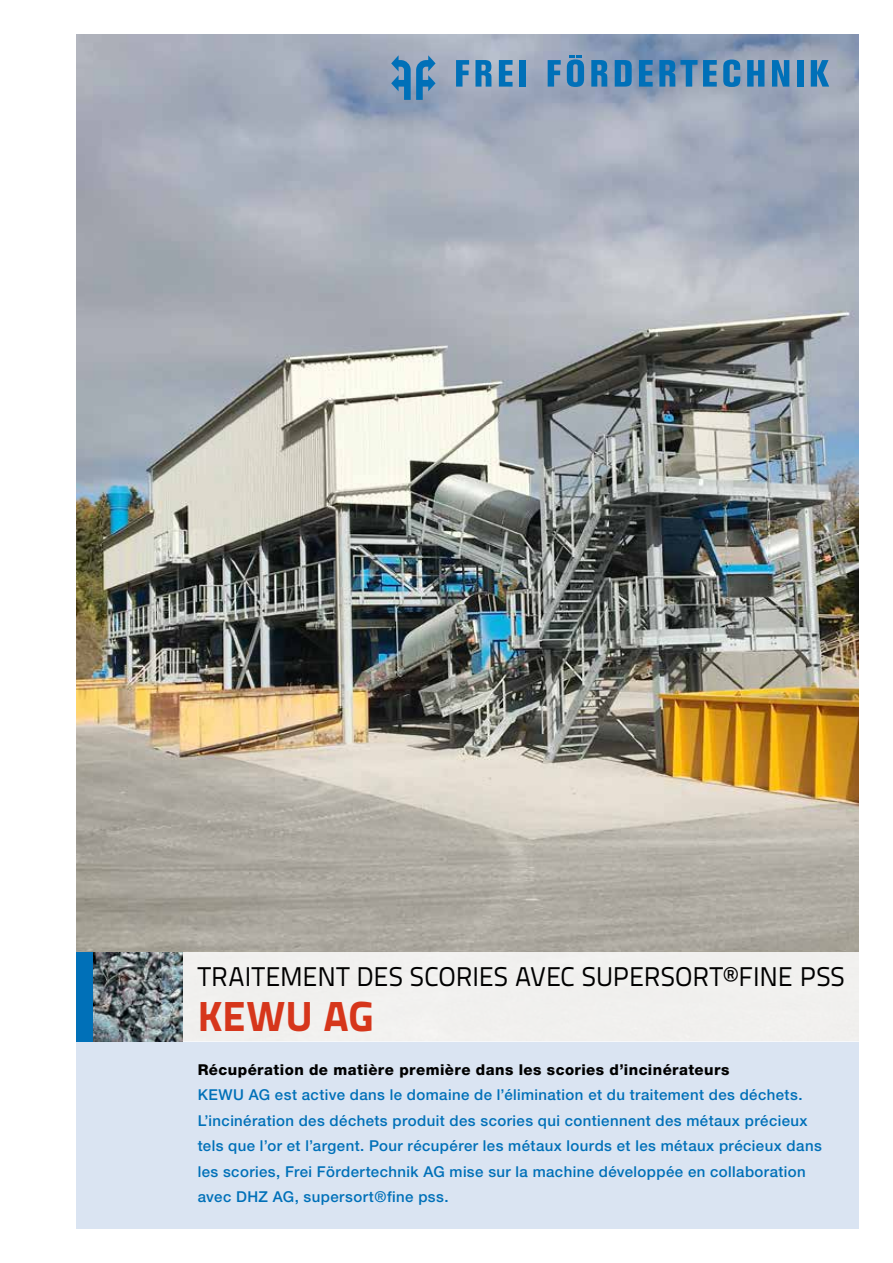
<style>
.page{position:relative;width:893px;height:1263px;background:#fff}
.page>*{position:absolute;margin:0;border:0;box-sizing:border-box;transform-origin:0 0}
.t1{font:800 42px "Titillium Text 22 L";color:#d6361b}
.t2{font:27px "Titillium Text 22 L";color:#000}
.t3{font:500 15px/25.5px "Helvetica Neue";letter-spacing:.025em;color:#0070b8}
.t4{font:800 15px "Helvetica Neue";letter-spacing:.03em;color:#000}
</style>
<div class="page">
<img style="left:77px;top:34px;width:782px;height:918px">
<div style="left:77px;top:1042px;width:782px;height:187px;background:#d4e0f0"></div>
<div style="left:183px;top:952px;width:676px;height:90px;background:#f1f0ee"></div>
<svg style="left:499px;top:60px;width:14px;height:27px"></svg>
<svg style="left:456px;top:60px;width:13px;height:27px"></svg>
<div style="left:519px;top:60px;width:7px;height:27px;background:#0070b8"></div>
<svg style="left:548px;top:60px;width:13px;height:27px"></svg>
<svg style="left:747px;top:60px;width:17px;height:27px"></svg>
<svg style="left:772px;top:60px;width:17px;height:27px"></svg>
<svg style="left:723px;top:60px;width:17px;height:27px"></svg>
<div style="left:797px;top:60px;width:6px;height:27px;background:#0070b8"></div>
<svg style="left:811px;top:60px;width:18px;height:27px"></svg>
<svg style="left:639px;top:60px;width:14px;height:27px"></svg>
<svg style="left:615px;top:60px;width:17px;height:27px"></svg>
<svg style="left:703px;top:60px;width:14px;height:27px"></svg>
<svg style="left:391px;top:55px;width:45px;height:45px;background:#578eb9"></svg>
<svg style="left:659px;top:60px;width:38px;height:27px"></svg>
<svg style="left:591px;top:60px;width:16px;height:27px"></svg>
<svg style="left:475px;top:60px;width:16px;height:27px"></svg>
<svg style="left:567px;top:55px;width:17px;height:32px"></svg>
<div style="left:77px;top:952px;width:17px;height:90px;background:#0070b8"></div>
<img style="left:94px;top:952px;width:89px;height:90px">
<h2 class="t2" style="left:198px;top:956px;width:649px">TRAITEMENT DES SCORIES AVEC SUPERSORT®FINE PSS</h2>
<h1 class="t1" style="left:198px;top:983px;width:177px">KEWU AG</h1>
<p class="t4" style="left:198px;top:1060px;width:533px">Récupération de matière première dans les scories d’incinérateurs</p>
<p class="t3" style="left:198px;top:1082px;width:626px">KEWU AG est active dans le domaine de l’élimination et du traitement des déchets.<br>L’incinération des déchets produit des scories qui contiennent des métaux précieux tels que l’or et l’argent. Pour récupérer les métaux lourds et les métaux précieux dans les scories, Frei Fördertechnik AG mise sur la machine développée en collaboration avec DHZ AG, supersort®fine pss.</p>
</div>
